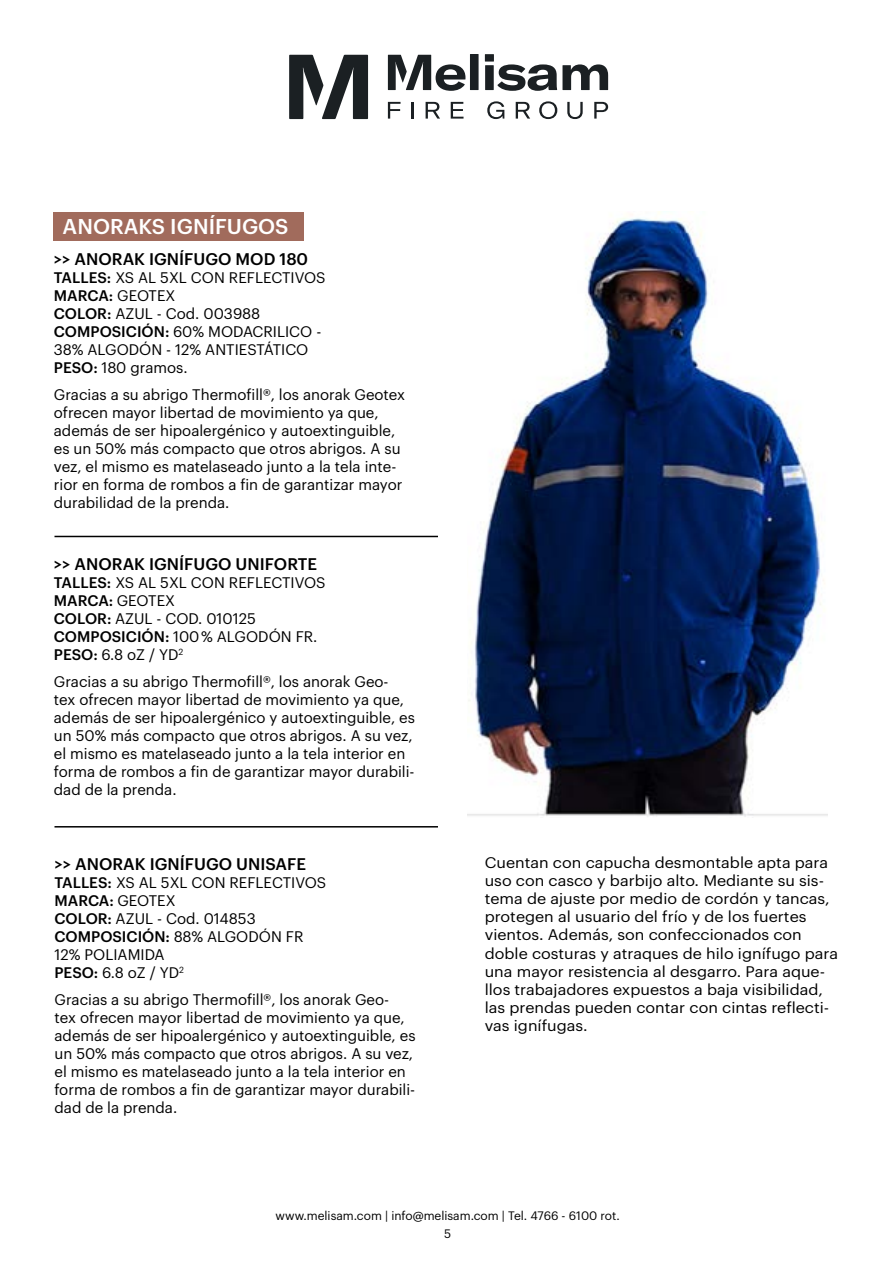
<style>
.page{position:relative;width:893px;height:1263px;background:#fff}
.page>*{position:absolute;margin:0;border:0;box-sizing:border-box;transform-origin:0 0}
.t1{font:500 21px "Graphik";color:#fff}
.t2{font:500 16.5px "Graphik";color:#000}
.t3{font:15px/18px "Graphik";color:#000}
.t4{font:15px/18px "Graphik";color:#000;scale:1.07 1}
.t5{font:12px "Graphik";color:#000}
.s1{font-weight:500}
</style>
<div class="page">
<svg style="left:388px;top:102px;width:13px;height:17px"></svg>
<svg style="left:411px;top:102px;width:2px;height:17px"></svg>
<svg style="left:426px;top:102px;width:14px;height:17px"></svg>
<svg style="left:451px;top:102px;width:12px;height:17px"></svg>
<svg style="left:487px;top:101px;width:17px;height:18px"></svg>
<svg style="left:516px;top:102px;width:14px;height:17px"></svg>
<svg style="left:539px;top:101px;width:18px;height:18px"></svg>
<svg style="left:567px;top:102px;width:16px;height:17px"></svg>
<svg style="left:594px;top:102px;width:14px;height:17px"></svg>
<svg style="left:289px;top:55px;width:79px;height:64px"></svg>
<div style="left:470px;top:54px;width:9px;height:36px;background:#1b2023"></div>
<svg style="left:485px;top:54px;width:123px;height:37px"></svg>
<svg style="left:388px;top:55px;width:77px;height:36px"></svg>
<img style="left:468px;top:212px;width:359px;height:605px">
<div style="left:54px;top:213px;width:250px;height:28px;background:#a16b5c"></div>
<hr style="left:54px;top:536px;width:384px;height:1px;background:#000">
<hr style="left:54px;top:826px;width:384px;height:1px;background:#000">
<h1 class="t1" style="left:63px;top:210px;width:227px">ANORAKS IGNÍFUGOS</h1>
<p class="t2" style="left:54px;top:247px;width:256px">&gt;&gt; ANORAK IGNÍFUGO MOD 180</p>
<p class="t3" style="left:54px;top:268px;width:273px"><span class="s1">TALLES:</span> XS AL 5XL CON REFLECTIVOS<br><span class="s1">MARCA:</span> GEOTEX<br><span class="s1">COLOR:</span> AZUL - Cod. 003988<br><span class="s1">COMPOSICIÓN:</span> 60% MODACRILICO -<br>38% ALGODÓN - 12% ANTIESTÁTICO<br><span class="s1">PESO:</span> 180 gramos.</p>
<p class="t3" style="left:54px;top:385px;width:353px">Gracias a su abrigo Thermofill®, los anorak Geotex ofrecen mayor libertad de movimiento ya que, además de ser hipoalergénico y autoextinguible, es un 50% más compacto que otros abrigos. A su vez, el mismo es matelaseado junto a la tela inte&shy;rior en forma de rombos a fin de garantizar mayor durabilidad de la prenda.</p>
<p class="t2" style="left:54px;top:552px;width:265px">&gt;&gt; ANORAK IGNÍFUGO UNIFORTE</p>
<p class="t3" style="left:54px;top:573px;width:273px"><span class="s1">TALLES:</span> XS AL 5XL CON REFLECTIVOS<br><span class="s1">MARCA:</span> GEOTEX<br><span class="s1">COLOR:</span> AZUL - COD. 010125<br><span class="s1">COMPOSICIÓN:</span> 100 % ALGODÓN FR.<br><span class="s1">PESO:</span> 6.8 oZ / YD<sup>2</sup></p>
<p class="t3" style="left:54px;top:672px;width:363px">Gracias a su abrigo Thermofill®, los anorak Geo-<br>tex ofrecen mayor libertad de movimiento ya que, además de ser hipoalergénico y autoextinguible, es un 50% más compacto que otros abrigos. A su vez, el mismo es matelaseado junto a la tela interior en forma de rombos a fin de garantizar mayor durabili&shy;dad de la prenda.</p>
<p class="t2" style="left:54px;top:851px;width:253px">&gt;&gt; ANORAK IGNÍFUGO UNISAFE</p>
<p class="t3" style="left:54px;top:872px;width:273px"><span class="s1">TALLES:</span> XS AL 5XL CON REFLECTIVOS<br><span class="s1">MARCA:</span> GEOTEX<br><span class="s1">COLOR:</span> AZUL - Cod. 014853<br><span class="s1">COMPOSICIÓN:</span> 88% ALGODÓN FR<br>12% POLIAMIDA<br><span class="s1">PESO:</span> 6.8 oZ / YD<sup>2</sup></p>
<p class="t3" style="left:54px;top:989px;width:363px">Gracias a su abrigo Thermofill®, los anorak Geo-<br>tex ofrecen mayor libertad de movimiento ya que, además de ser hipoalergénico y autoextinguible, es un 50% más compacto que otros abrigos. A su vez, el mismo es matelaseado junto a la tela interior en forma de rombos a fin de garantizar mayor durabili&shy;dad de la prenda.</p>
<p class="t4" style="left:485px;top:853px;width:332px">Cuentan con capucha desmontable apta para uso con casco y barbijo alto. Mediante su sis&shy;tema de ajuste por medio de cordón y tancas, protegen al usuario del frío y de los fuertes vientos. Además, son confeccionados con doble costuras y atraques de hilo ignífugo para una mayor resistencia al desgarro. Para aque&shy;llos trabajadores expuestos a baja visibilidad, las prendas pueden contar con cintas reflecti&shy;vas ignífugas.</p>
<p class="t5" style="left:276px;top:1206px;width:346px">www.melisam.com | info@melisam.com | Tel. 4766 - 6100 rot.</p>
<p class="t5" style="left:444px;top:1224px;width:9px">5</p>
</div>
